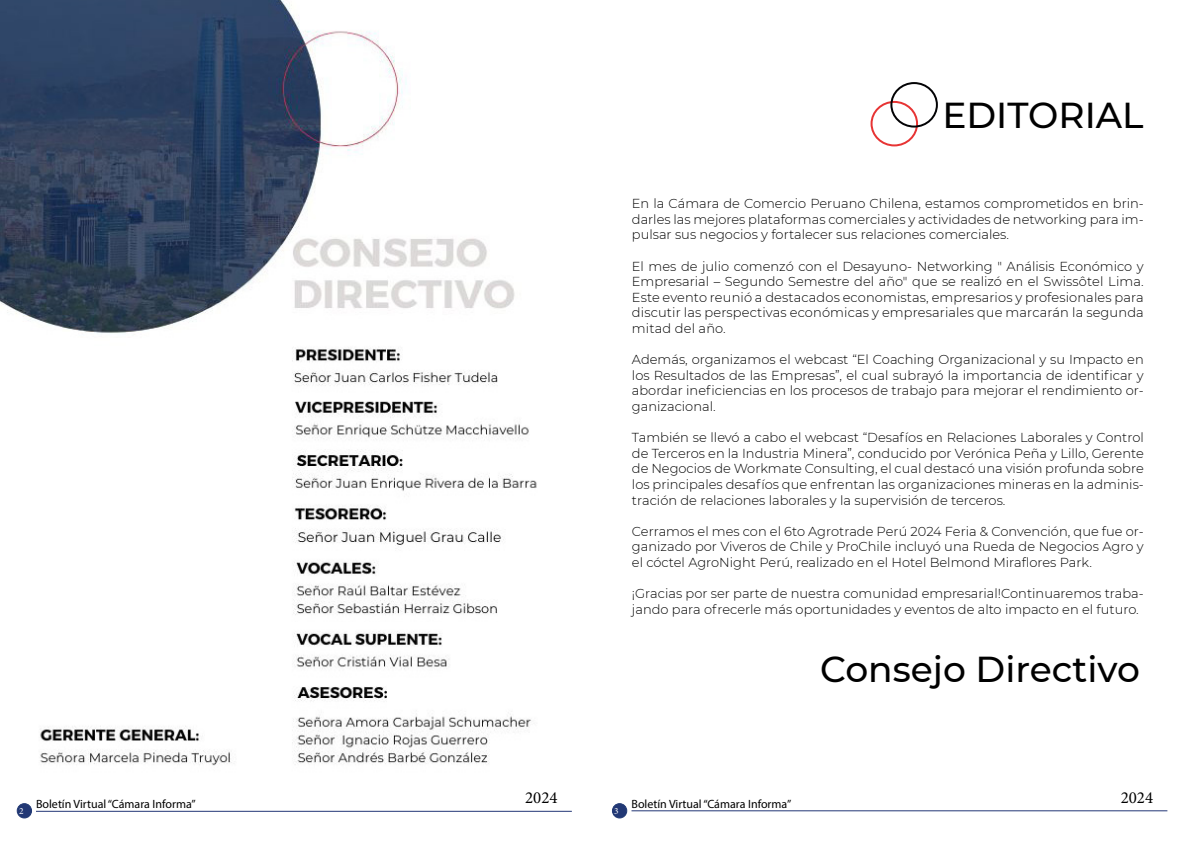
<style>
.page{position:relative;width:1191px;height:842px;background:#fff}
.page>*{position:absolute;margin:0;border:0;box-sizing:border-box;transform-origin:0 0}
.t1{font:500 36px "Montserrat";color:#000}
.t2{font:16.9px "Minion Pro";color:#000}
.t3{font:300 13px/15.6px "Montserrat";color:#000;text-align:justify}
.t4{font:12px "Myriad Pro";color:#000}
.t5{font:9.4px "Minion Pro";color:#fff}
</style>
<div class="page">
<hr style="left:36px;top:811px;width:536px;height:1px;background:#233776">
<hr style="left:631px;top:810px;width:536px;height:1px;background:#233776">
<div style="left:17px;top:804px;width:15px;height:14px;background:#223875;border-radius:50%"></div>
<div style="left:17px;top:803px;width:15px;height:15px;border:1px solid #213974;border-radius:50%"></div>
<div style="left:612px;top:804px;width:15px;height:14px;background:#223875;border-radius:50%"></div>
<div style="left:612px;top:803px;width:15px;height:15px;border:1px solid #213974;border-radius:50%"></div>
<img style="left:0;top:0;width:537px;height:766px">
<div style="left:870px;top:101px;width:48px;height:45px;border:2px solid #e73434;border-radius:50%"></div>
<div style="left:890px;top:82px;width:48px;height:46px;border:2px solid #030305;border-radius:50%"></div>
<h1 class="t1" style="left:942px;top:90px;width:203px">EDITORIAL</h1>
<p class="t3" style="left:632px;top:195px;width:513px">En la Cámara de Comercio Peruano Chilena, estamos comprometidos en brin&shy;darles las mejores plataformas comerciales y actividades de networking para im&shy;pulsar sus negocios y fortalecer sus relaciones comerciales.</p>
<p class="t3" style="left:632px;top:258px;width:513px">El mes de julio comenzó con el Desayuno- Networking " Análisis Económico y Empresarial – Segundo Semestre del año" que se realizó en el Swissôtel Lima.<br>Este evento reunió a destacados economistas, empresarios y profesionales para discutir las perspectivas económicas y empresariales que marcarán la segunda mitad del año.</p>
<p class="t3" style="left:632px;top:351px;width:513px">Además, organizamos el webcast “El Coaching Organizacional y su Impacto en los Resultados de las Empresas”, el cual subrayó la importancia de identificar y abordar ineficiencias en los procesos de trabajo para mejorar el rendimiento or&shy;ganizacional.</p>
<p class="t3" style="left:632px;top:429px;width:513px">También se llevó a cabo el webcast “Desafíos en Relaciones Laborales y Control de Terceros en la Industria Minera”, conducido por Verónica Peña y Lillo, Gerente de Negocios de Workmate Consulting, el cual destacó una visión profunda sobre los principales desafíos que enfrentan las organizaciones mineras en la adminis&shy;tración de relaciones laborales y la supervisión de terceros.</p>
<p class="t3" style="left:632px;top:523px;width:513px">Cerramos el mes con el 6to Agrotrade Perú 2024 Feria &amp; Convención, que fue or&shy;ganizado por Viveros de Chile y ProChile incluyó una Rueda de Negocios Agro y el cóctel AgroNight Perú, realizado en el Hotel Belmond Miraflores Park.</p>
<p class="t3" style="left:632px;top:585px;width:513px">¡Gracias por ser parte de nuestra comunidad empresarial!Continuaremos traba&shy;jando para ofrecerle más oportunidades y eventos de alto impacto en el futuro.</p>
<h1 class="t1" style="left:820px;top:644px;width:321px">Consejo Directivo</h1>
<p class="t2" style="left:525px;top:786px;width:34px">2024</p>
<p class="t2" style="left:1120px;top:786px;width:34px">2024</p>
<p class="t4" style="left:36px;top:797px;width:161px">Boletín Virtual “Cámara Informa”</p>
<p class="t4" style="left:631px;top:796px;width:161px">Boletín Virtual “Cámara Informa”</p>
<p class="t5" style="left:19px;top:805px;width:6px">2</p>
<p class="t5" style="left:614px;top:805px;width:6px">3</p>
</div>
